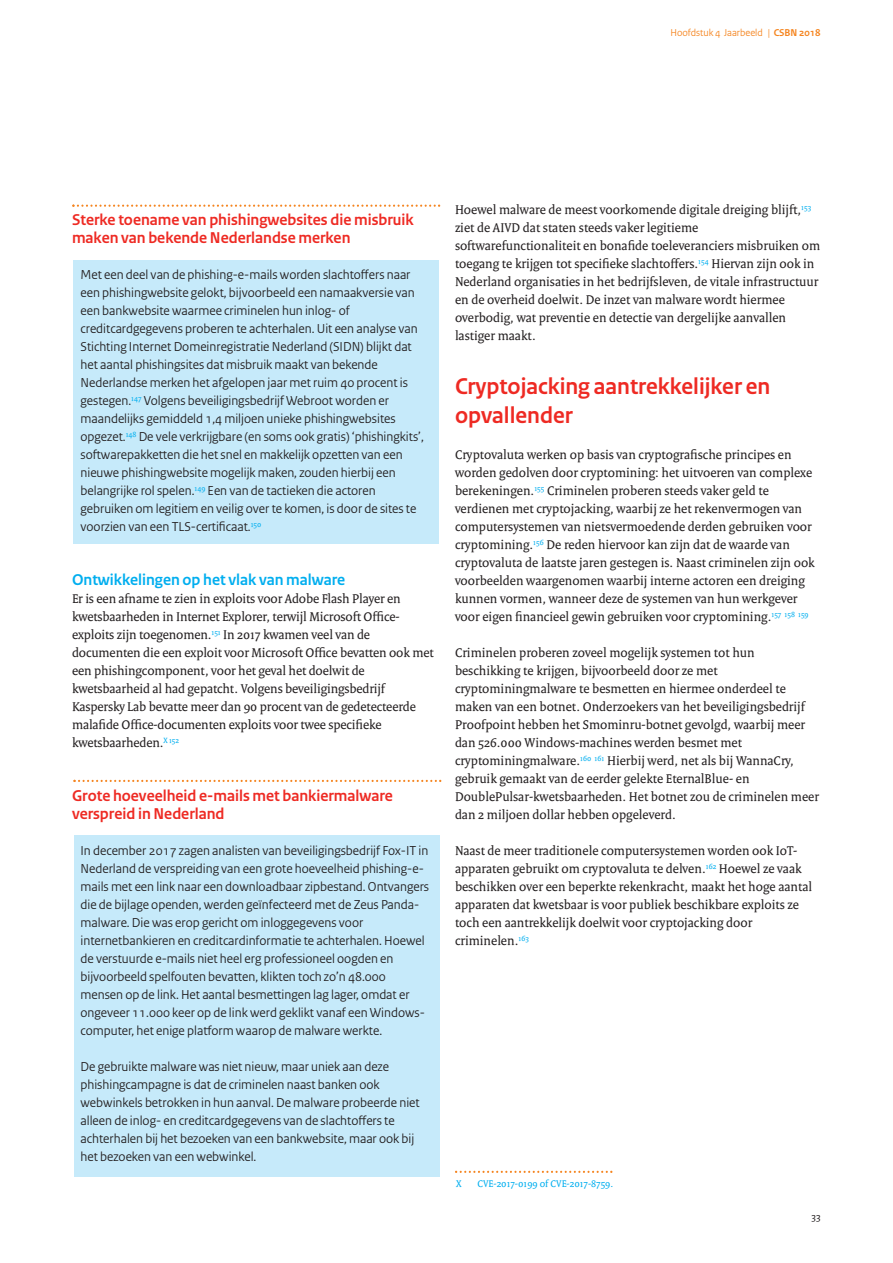
<style>
.page{position:relative;width:893px;height:1263px;background:#fff}
.page>*{position:absolute;margin:0;border:0;box-sizing:border-box;transform-origin:0 0}
.t1{font:700 24px/28.8px "Rijksoverheid Sans";color:#ee2a23}
.t2{font:700 16.5px/18px "Rijksoverheid Sans";color:#ee2a23}
.t3{font:700 16.5px "Rijksoverheid Sans";color:#00aeef}
.t4{font:13.65px/18px "Rijksoverheid Serif";color:#231f20}
.t5{font:13.65px/18px "Rijksoverheid Sans";color:#231f20}
.t6{font:10.5px "Rijksoverheid Serif";color:#00aeef}
.t7{font:10.5px "Rijksoverheid Sans";color:#f58520}
.t8{font:10.5px "Rijksoverheid Serif";color:#231f20}
.s1{font-weight:700}
</style>
<div class="page">
<div style="left:73px;top:260px;width:366px;height:283px;background:#c6eafa"></div>
<div style="left:75px;top:836px;width:365px;height:341px;background:#c6eafa"></div>
<svg style="left:72px;top:205px;width:368px;height:2px"></svg>
<svg style="left:73px;top:780px;width:368px;height:2px"></svg>
<svg style="left:455px;top:1171px;width:157px;height:2px"></svg>
<p class="t7" style="left:670px;top:29px;width:152px">Hoofdstuk 4 Jaarbeeld | <span class="s1">CSBN 2018</span></p>
<p class="t2" style="left:72px;top:212px;width:343px">Sterke toename van phishingwebsites die misbruik maken van bekende Nederlandse merken</p>
<p class="t5" style="left:81px;top:266px;width:345px">Met een deel van de phishing-e-mails worden slachtoffers naar een phishingwebsite gelokt, bijvoorbeeld een namaakversie van een bankwebsite waarmee criminelen hun inlog- of creditcardgegevens proberen te achterhalen. Uit een analyse van Stichting Internet Domeinregistratie Nederland (SIDN) blijkt dat het aantal phishingsites dat misbruik maakt van bekende Nederlandse merken het afgelopen jaar met ruim 40 procent is gestegen.<sup>147</sup> Volgens beveiligingsbedrijf Webroot worden er maandelijks gemiddeld 1,4 miljoen unieke phishingwebsites opgezet.<sup>148</sup> De vele verkrijgbare (en soms ook gratis) ‘phishingkits’, softwarepakketten die het snel en makkelijk opzetten van een nieuwe phishingwebsite mogelijk maken, zouden hierbij een belangrijke rol spelen.<sup>149</sup> Een van de tactieken die actoren gebruiken om legitiem en veilig over te komen, is door de sites te voorzien van een TLS-certificaat.<sup>150</sup></p>
<p class="t3" style="left:72px;top:573px;width:275px">Ontwikkelingen op het vlak van malware</p>
<p class="t4" style="left:72px;top:591px;width:363px">Er is een afname te zien in exploits voor Adobe Flash Player en kwetsbaarheden in Internet Explorer, terwijl Microsoft Office&shy;exploits zijn toegenomen.<sup>151</sup> In 2017 kwamen veel van de documenten die een exploit voor Microsoft Office bevatten ook met een phishingcomponent, voor het geval het doelwit de kwetsbaarheid al had gepatcht. Volgens beveiligingsbedrijf Kaspersky Lab bevatte meer dan 90 procent van de gedetecteerde malafide Office-documenten exploits voor twee specifieke kwetsbaarheden.<sup>X</sup> <sup>152</sup></p>
<p class="t2" style="left:72px;top:788px;width:322px">Grote hoeveelheid e-mails met bankiermalware verspreid in Nederland</p>
<p class="t5" style="left:81px;top:842px;width:350px">In december 2017 zagen analisten van beveiligingsbedrijf Fox-IT in Nederland de verspreiding van een grote hoeveelheid phishing-e&shy;mails met een link naar een downloadbaar zipbestand. Ontvangers die de bijlage openden, werden geïnfecteerd met de Zeus Panda&shy;malware. Die was erop gericht om inloggegevens voor internetbankieren en creditcardinformatie te achterhalen. Hoewel de verstuurde e-mails niet heel erg professioneel oogden en bijvoorbeeld spelfouten bevatten, klikten toch zo’n 48.000 mensen op de link. Het aantal besmettingen lag lager, omdat er ongeveer 11.000 keer op de link werd geklikt vanaf een Windows&shy;computer, het enige platform waarop de malware werkte.</p>
<p class="t5" style="left:81px;top:1058px;width:341px">De gebruikte malware was niet nieuw, maar uniek aan deze phishingcampagne is dat de criminelen naast banken ook webwinkels betrokken in hun aanval. De malware probeerde niet alleen de inlog- en creditcardgegevens van de slachtoffers te achterhalen bij het bezoeken van een bankwebsite, maar ook bij het bezoeken van een webwinkel.</p>
<p class="t4" style="left:455px;top:202px;width:367px">Hoewel malware de meest voorkomende digitale dreiging blijft,<sup>153 </sup>ziet de AIVD dat staten steeds vaker legitieme softwarefunctionaliteit en bonafide toeleveranciers misbruiken om toegang te krijgen tot specifieke slachtoffers.<sup>154</sup> Hiervan zijn ook in Nederland organisaties in het bedrijfsleven, de vitale infrastructuur en de overheid doelwit. De inzet van malware wordt hiermee overbodig, wat preventie en detectie van dergelijke aanvallen lastiger maakt.</p>
<h1 class="t1" style="left:455px;top:374px;width:317px">Cryptojacking aantrekkelijker en opvallender</h1>
<p class="t4" style="left:455px;top:447px;width:361px">Cryptovaluta werken op basis van cryptografische principes en worden gedolven door cryptomining: het uitvoeren van complexe berekeningen.<sup>155</sup> Criminelen proberen steeds vaker geld te verdienen met cryptojacking, waarbij ze het rekenvermogen van computersystemen van nietsvermoedende derden gebruiken voor cryptomining.<sup>156</sup> De reden hiervoor kan zijn dat de waarde van cryptovaluta de laatste jaren gestegen is. Naast criminelen zijn ook voorbeelden waargenomen waarbij interne actoren een dreiging kunnen vormen, wanneer deze de systemen van hun werkgever voor eigen financieel gewin gebruiken voor cryptomining.<sup>157</sup> <sup>158</sup> <sup>159</sup></p>
<p class="t4" style="left:455px;top:645px;width:365px">Criminelen proberen zoveel mogelijk systemen tot hun beschikking te krijgen, bijvoorbeeld door ze met cryptominingmalware te besmetten en hiermee onderdeel te maken van een botnet. Onderzoekers van het beveiligingsbedrijf Proofpoint hebben het Smominru-botnet gevolgd, waarbij meer dan 526.000 Windows-machines werden besmet met cryptominingmalware.<sup>160</sup> <sup>161</sup> Hierbij werd, net als bij WannaCry, gebruik gemaakt van de eerder gelekte EternalBlue- en DoublePulsar-kwetsbaarheden. Het botnet zou de criminelen meer dan 2 miljoen dollar hebben opgeleverd.</p>
<p class="t4" style="left:455px;top:843px;width:359px">Naast de meer traditionele computersystemen worden ook IoT&shy;apparaten gebruikt om cryptovaluta te delven.<sup>162</sup> Hoewel ze vaak beschikken over een beperkte rekenkracht, maakt het hoge aantal apparaten dat kwetsbaar is voor publiek beschikbare exploits ze toch een aantrekkelijk doelwit voor cryptojacking door criminelen.<sup>163</sup></p>
<p class="t6" style="left:456px;top:1180px;width:7px">X</p>
<p class="t6" style="left:477px;top:1180px;width:137px">CVE-2017-0199 of CVE-2017-8759.</p>
<p class="t8" style="left:811px;top:1213px;width:11px">33</p>
</div>
